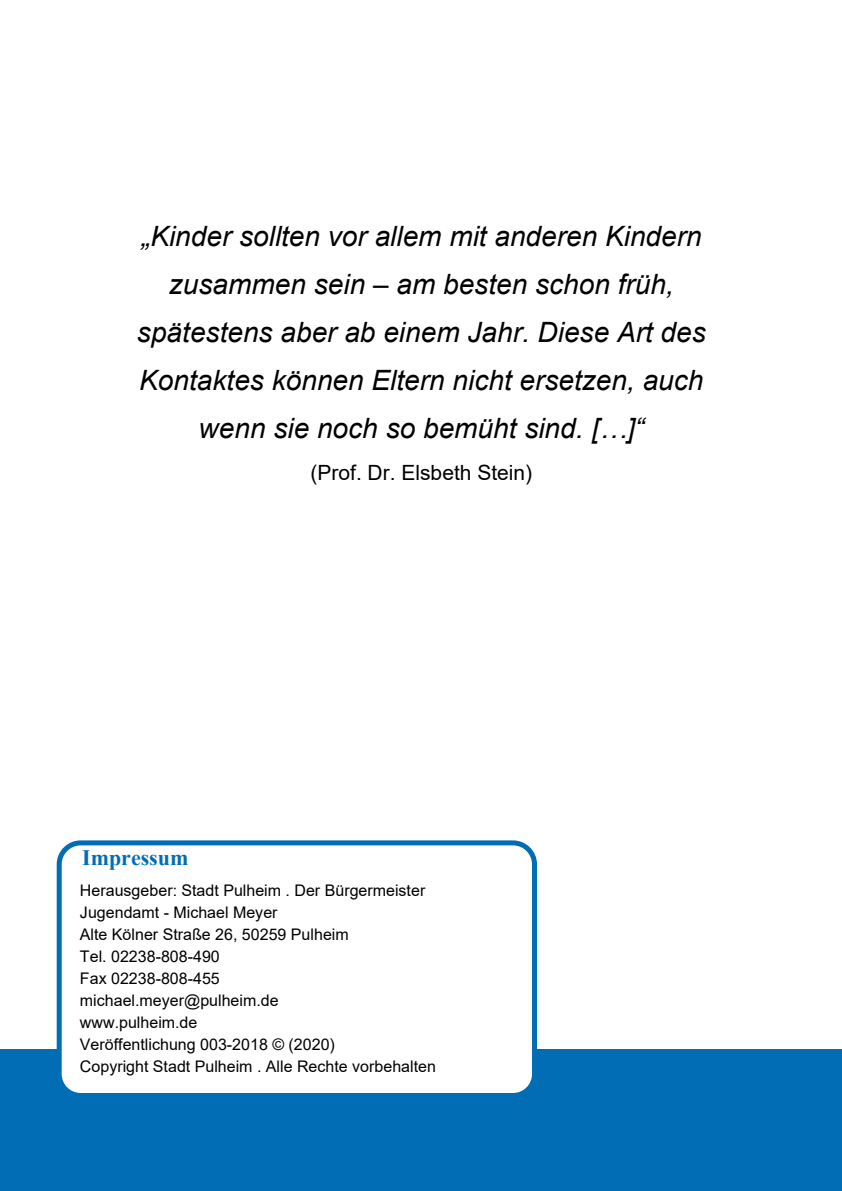
<style>
.page{position:relative;width:842px;height:1191px;background:#fff}
.page>*{position:absolute;margin:0;border:0;box-sizing:border-box;transform-origin:0 0}
.t1{font:italic 28px/48.2px "Arial";color:#000;text-align:center}
.t2{font:700 22px "Times New Roman";color:#006db5}
.t3{font:21px "Arial";color:#000}
.t4{font:16px/22px "Arial";color:#000}
</style>
<div class="page">
<div style="left:0;top:1049px;width:842px;height:142px;background:#006db5"></div>
<div style="left:57px;top:840px;width:480px;height:258px;background:#fff;border:5px solid #006db5;border-radius:21px"></div>
<h1 class="t1" style="left:137px;top:214px;width:570px">„Kinder sollten vor allem mit anderen Kindern zusammen sein – am besten schon früh, spätestens aber ab einem Jahr. Diese Art des Kontaktes können Eltern nicht ersetzen, auch wenn sie noch so bemüht sind. […]“</h1>
<h3 class="t3" style="left:310px;top:465px;width:223px">(Prof. Dr. Elsbeth Stein)</h3>
<h2 class="t2" style="left:82px;top:850px;width:108px">Impressum</h2>
<p class="t4" style="left:80px;top:881px;width:358px">Herausgeber: Stadt Pulheim . Der Bürgermeister<br>Jugendamt - Michael Meyer<br>Alte Kölner Straße 26, 50259 Pulheim<br>Tel. 02238-808-490<br>Fax 02238-808-455<br>michael.meyer@pulheim.de<br>www.pulheim.de<br>Veröffentlichung 003-2018 © (2020)<br>Copyright Stadt Pulheim . Alle Rechte vorbehalten</p>
</div>
